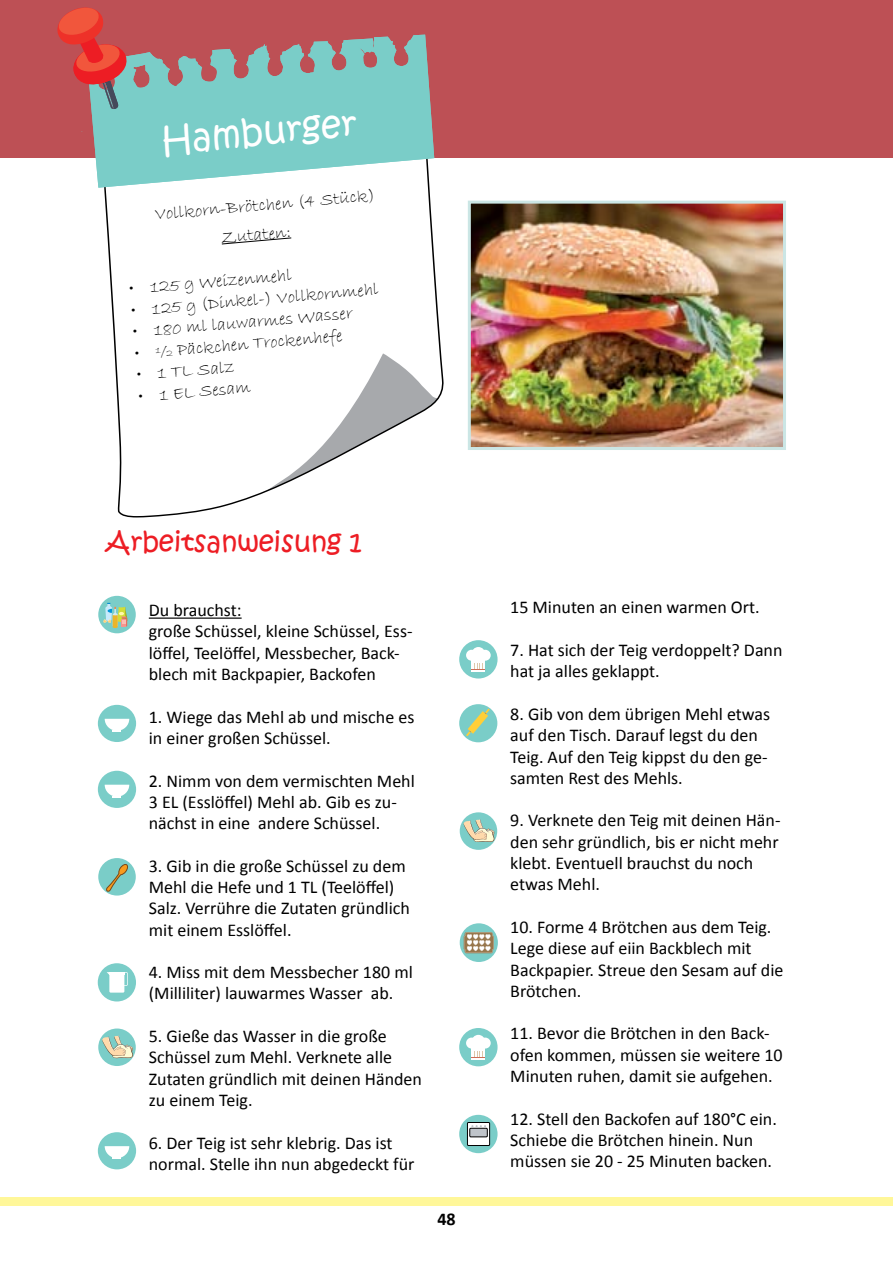
<style>
.page{position:relative;width:893px;height:1263px;background:#fff}
.page>*{position:absolute;margin:0;border:0;box-sizing:border-box;transform-origin:0 0}
.t1{font:36px "Kristen ITC";color:#fff}
.t2{font:27px "Kristen ITC";color:#ed1d24}
.t3{font:18px/21.3px "Calibri";color:#000}
.t4{font:18px/29.1px "Bradley Hand ITC";color:#000}
.t5{font:700 18px "Calibri";color:#000}
</style>
<div class="page">
<div style="left:0;top:0;width:893px;height:157px;background:#bd5055"></div>
<svg style="left:104px;top:155px;width:340px;height:363px"></svg>
<svg style="left:81px;top:35px;width:353px;height:153px;fill:#7acdc8"></svg>
<svg style="left:339px;top:35px;width:74px;height:31px"></svg>
<svg style="left:57px;top:8px;width:73px;height:101px"></svg>
<img style="left:472px;top:205px;width:310px;height:241px">
<div style="left:468px;top:201px;width:318px;height:249px;border:3px solid #cbe6e5"></div>
<hr style="left:149px;top:617px;width:93px;height:2px;background:#000">
<div style="left:98px;top:705px;width:38px;height:37px;background:#7acdc8;border-radius:50%"></div>
<svg style="left:105px;top:719px;width:24px;height:12px"></svg>
<div style="left:98px;top:963px;width:38px;height:38px;background:#7acdc8;border-radius:50%"></div>
<div style="left:109px;top:972px;width:15px;height:20px;background:#fff"></div>
<svg style="left:107px;top:972px;width:21px;height:14px"></svg>
<div style="left:98px;top:771px;width:38px;height:37px;background:#7acdc8;border-radius:50%"></div>
<svg style="left:105px;top:785px;width:24px;height:12px"></svg>
<div style="left:0;top:1197px;width:893px;height:8px;background:#fff799"></div>
<div style="left:98px;top:596px;width:38px;height:37px;background:#7acdc8;border-radius:50%"></div>
<svg style="left:103px;top:603px;width:24px;height:25px"></svg>
<div style="left:459px;top:640px;width:39px;height:38px;background:#7acdc8;border-radius:50%"></div>
<div style="left:466px;top:650px;width:11px;height:11px;background:#fff;border-radius:50%"></div>
<div style="left:480px;top:650px;width:11px;height:11px;background:#fff;border-radius:50%"></div>
<div style="left:472px;top:647px;width:13px;height:14px;background:#fff;border-radius:50%"></div>
<div style="left:471px;top:658px;width:14px;height:14px;background:#fff"></div>
<svg style="left:471px;top:663px;width:14px;height:7px"></svg>
<div style="left:459px;top:704px;width:38px;height:38px;background:#7acdc8;border-radius:50%"></div>
<svg style="left:466px;top:709px;width:24px;height:27px"></svg>
<svg style="left:221px;top:237px;width:71px;height:8px"></svg>
<div style="left:98px;top:858px;width:38px;height:37px;background:#7acdc8;border-radius:50%"></div>
<svg style="left:106px;top:864px;width:22px;height:28px"></svg>
<div style="left:98px;top:1028px;width:38px;height:38px;background:#7acdc8;border-radius:50%"></div>
<svg style="left:102px;top:1035px;width:31px;height:23px"></svg>
<div style="left:459px;top:1028px;width:39px;height:38px;background:#7acdc8;border-radius:50%"></div>
<div style="left:466px;top:1037px;width:11px;height:11px;background:#fff;border-radius:50%"></div>
<div style="left:480px;top:1037px;width:11px;height:11px;background:#fff;border-radius:50%"></div>
<div style="left:472px;top:1035px;width:13px;height:13px;background:#fff;border-radius:50%"></div>
<div style="left:471px;top:1046px;width:14px;height:13px;background:#fff"></div>
<svg style="left:471px;top:1051px;width:14px;height:7px"></svg>
<div style="left:460px;top:812px;width:37px;height:38px;background:#7acdc8;border-radius:50%"></div>
<svg style="left:463px;top:819px;width:32px;height:23px"></svg>
<div style="left:459px;top:1115px;width:39px;height:38px;background:#7acdc8;border-radius:50%"></div>
<svg style="left:467px;top:1122px;width:23px;height:23px"></svg>
<div style="left:467px;top:1122px;width:23px;height:23px;border:1px solid #000"></div>
<div style="left:470px;top:1128px;width:17px;height:9px;background:#bfc4ca"></div>
<div style="left:470px;top:1128px;width:17px;height:9px;border:1px solid #000"></div>
<svg style="left:471px;top:1125px;width:15px;height:2px"></svg>
<div style="left:460px;top:923px;width:38px;height:39px;background:#7acdc8;border-radius:50%"></div>
<svg style="left:464px;top:932px;width:30px;height:21px"></svg>
<div style="left:98px;top:1132px;width:38px;height:37px;background:#7acdc8;border-radius:50%"></div>
<svg style="left:105px;top:1146px;width:24px;height:13px"></svg>
<h1 class="t1" style="left:159px;top:117px;width:198px;rotate:-5deg">Hamburger</h1>
<p class="t4" style="left:217px;top:194px;width:159px;text-indent:-64px;rotate:-5deg">Vollkorn-Brötchen (4 Stück)<br>Zutaten:</p>
<p class="t4" style="left:128px;top:275px;width:165px;rotate:-5deg">• 125 g Weizenmehl</p>
<p class="t4" style="left:130px;top:296px;width:250px;rotate:-5deg">• 125 g (Dinkel-) Vollkornmehl</p>
<p class="t4" style="left:132px;top:318px;width:222px;rotate:-5deg">• 180 ml lauwarmes Wasser</p>
<p class="t4" style="left:133px;top:339px;width:210px;rotate:-5deg">• ½ Päckchen Trockenhefe</p>
<p class="t4" style="left:135px;top:361px;width:99px;rotate:-5deg">• 1 TL Salz</p>
<p class="t4" style="left:137px;top:382px;width:114px;rotate:-5deg">• 1 EL Sesam</p>
<h2 class="t2" style="left:106px;top:524px;width:257px">Arbeitsanweisung 1</h2>
<p class="t3" style="left:149px;top:599px;width:265px">Du brauchst:<br>große Schüssel, kleine Schüssel, Ess&shy;löffel, Teelöffel, Messbecher, Back&shy;blech mit Backpapier, Backofen</p>
<p class="t3" style="left:149px;top:706px;width:267px">1. Wiege das Mehl ab und mische es in einer großen Schüssel.</p>
<p class="t3" style="left:149px;top:770px;width:268px">2. Nimm von dem vermischten Mehl<br>3 EL (Esslöffel) Mehl ab. Gib es zu&shy;nächst in eine andere Schüssel.</p>
<p class="t3" style="left:149px;top:855px;width:263px">3. Gib in die große Schüssel zu dem<br>Mehl die Hefe und 1 TL (Teelöffel)<br>Salz. Verrühre die Zutaten gründlich mit einem Esslöffel.</p>
<p class="t3" style="left:149px;top:962px;width:266px">4. Miss mit dem Messbecher 180 ml (Milliliter) lauwarmes Wasser ab.</p>
<p class="t3" style="left:149px;top:1025px;width:275px">5. Gieße das Wasser in die große<br>Schüssel zum Mehl. Verknete alle<br>Zutaten gründlich mit deinen Händen zu einem Teig.</p>
<p class="t3" style="left:149px;top:1132px;width:267px">6. Der Teig ist sehr klebrig. Das ist normal. Stelle ihn nun abgedeckt für</p>
<p class="t5" style="left:437px;top:1208px;width:20px">48</p>
<p class="t3" style="left:510px;top:597px;width:251px">15 Minuten an einen warmen Ort.</p>
<p class="t3" style="left:510px;top:639px;width:274px">7. Hat sich der Teig verdoppelt? Dann hat ja alles geklappt.</p>
<p class="t3" style="left:510px;top:703px;width:261px">8. Gib von dem übrigen Mehl etwas auf den Tisch. Darauf legst du den<br>Teig. Auf den Teig kippst du den ge&shy;samten Rest des Mehls.</p>
<p class="t3" style="left:510px;top:810px;width:272px">9. Verknete den Teig mit deinen Hän&shy;den sehr gründlich, bis er nicht mehr klebt. Eventuell brauchst du noch etwas Mehl.</p>
<p class="t3" style="left:510px;top:916px;width:275px">10. Forme 4 Brötchen aus dem Teig.<br>Lege diese auf eiin Backblech mit<br>Backpapier. Streue den Sesam auf die<br>Brötchen.</p>
<p class="t3" style="left:510px;top:1023px;width:274px">11. Bevor die Brötchen in den Back&shy;ofen kommen, müssen sie weitere 10<br>Minuten ruhen, damit sie aufgehen.</p>
<p class="t3" style="left:510px;top:1108px;width:268px">12. Stell den Backofen auf 180°C ein.<br>Schiebe die Brötchen hinein. Nun müssen sie 20 - 25 Minuten backen.</p>
</div>
